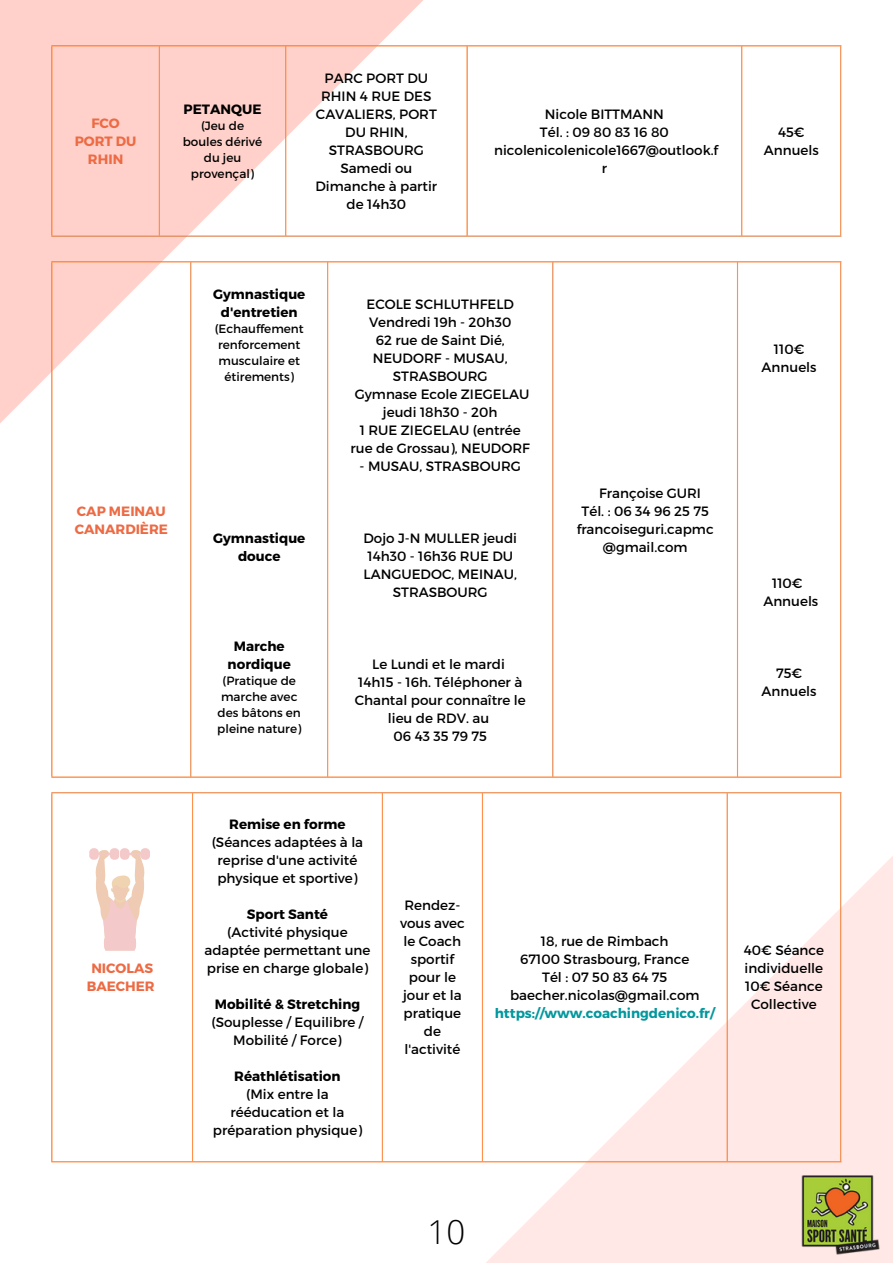
<style>
.page{position:relative;width:893px;height:1264px;background:#fff}
.page>*{position:absolute;margin:0;border:0;box-sizing:border-box;transform-origin:0 0}
.t1{font:300 33px "Open Sans";color:#000}
.t2{font:13.5px/18px "Montserrat";color:#000;text-align:center}
.t3{font:700 13.5px/18px "Montserrat";color:#000;text-align:center}
.t4{font:700 13.5px/18px "Montserrat";color:#ed6b44;text-align:center}
.t5{font:700 13.5px "Montserrat";color:#03989e}
.t6{font:12px/16px "Montserrat";color:#000;text-align:center}
</style>
<div class="page">
<svg style="left:0;top:0;width:456px;height:493px"></svg>
<svg style="left:430px;top:777px;width:462px;height:485px"></svg>
<hr style="left:51px;top:47px;width:2px;height:188px;background:#ff914d">
<hr style="left:159px;top:47px;width:1px;height:188px;background:#ff914d">
<hr style="left:285px;top:47px;width:1px;height:188px;background:#ff914d">
<hr style="left:466px;top:47px;width:1px;height:188px;background:#ff914d">
<hr style="left:741px;top:47px;width:1px;height:188px;background:#ff914d">
<hr style="left:840px;top:47px;width:1px;height:188px;background:#ff914d">
<hr style="left:51px;top:45px;width:790px;height:2px;background:#ff914d">
<hr style="left:51px;top:235px;width:790px;height:1px;background:#ff914d">
<hr style="left:51px;top:262px;width:2px;height:514px;background:#ff914d">
<hr style="left:190px;top:262px;width:1px;height:514px;background:#ff914d">
<hr style="left:327px;top:262px;width:1px;height:514px;background:#ff914d">
<hr style="left:552px;top:262px;width:1px;height:514px;background:#ff914d">
<hr style="left:736px;top:262px;width:2px;height:514px;background:#ff914d">
<hr style="left:840px;top:262px;width:1px;height:514px;background:#ff914d">
<hr style="left:51px;top:261px;width:790px;height:1px;background:#ff914d">
<hr style="left:51px;top:776px;width:790px;height:1px;background:#ff914d">
<img style="left:800px;top:1173px;width:80px;height:82px">
<hr style="left:51px;top:793px;width:2px;height:368px;background:#ff914d">
<hr style="left:192px;top:793px;width:1px;height:368px;background:#ff914d">
<hr style="left:382px;top:793px;width:1px;height:368px;background:#ff914d">
<hr style="left:482px;top:793px;width:1px;height:368px;background:#ff914d">
<hr style="left:726px;top:793px;width:1px;height:368px;background:#ff914d">
<hr style="left:840px;top:793px;width:1px;height:368px;background:#ff914d">
<hr style="left:51px;top:792px;width:790px;height:1px;background:#ff914d">
<hr style="left:51px;top:1161px;width:790px;height:1px;background:#ff914d">
<svg style="left:89px;top:848px;width:61px;height:102px"></svg>
<p class="t4" style="left:75px;top:113px;width:63px">FCO<br>PORT DU<br>RHIN</p>
<p class="t3" style="left:184px;top:99px;width:79px">PETANQUE</p>
<p class="t6" style="left:183px;top:117px;width:81px">(Jeu de boules dérivé du jeu provençal)</p>
<p class="t2" style="left:315px;top:68px;width:123px">PARC PORT DU<br>RHIN 4 RUE DES<br>CAVALIERS, PORT<br>DU RHIN,<br>STRASBOURG<br>Samedi ou<br>Dimanche à partir de 14h30</p>
<p class="t2" style="left:494px;top:104px;width:225px">Nicole BITTMANN<br>Tél. : 09 80 83 16 80 nicolenicolenicole1667@outlook.f r</p>
<p class="t2" style="left:763px;top:122px;width:56px">45€<br>Annuels</p>
<p class="t4" style="left:75px;top:501px;width:95px;text-align:left">CAP MEINAU<br>CANARDIÈRE</p>
<p class="t4" style="left:87px;top:958px;width:69px">NICOLAS<br>BAECHER</p>
<p class="t3" style="left:213px;top:284px;width:94px">Gymnastique d'entretien</p>
<p class="t6" style="left:215px;top:320px;width:90px">(Echauffement renforcement musculaire et étirements)</p>
<p class="t3" style="left:213px;top:528px;width:94px">Gymnastique douce</p>
<p class="t3" style="left:228px;top:636px;width:65px">Marche nordique</p>
<p class="t6" style="left:217px;top:672px;width:85px">(Pratique de marche avec des bâtons en pleine nature)</p>
<p class="t2" style="left:350px;top:294px;width:181px">ECOLE SCHLUTHFELD<br>Vendredi 19h - 20h30<br>62 rue de Saint Dié,<br>NEUDORF - MUSAU,<br>STRASBOURG<br>Gymnase Ecole ZIEGELAU jeudi 18h30 - 20h<br>1 RUE ZIEGELAU (entrée rue de Grossau), NEUDORF</p>
<p class="t2" style="left:359px;top:456px;width:163px">- MUSAU, STRASBOURG</p>
<p class="t2" style="left:363px;top:528px;width:155px">Dojo J-N MULLER jeudi<br>14h30 - 16h36 RUE DU<br>LANGUEDOC, MEINAU,<br>STRASBOURG</p>
<p class="t2" style="left:354px;top:654px;width:173px">Le Lundi et le mardi<br>14h15 - 16h. Téléphoner à<br>Chantal pour connaître le lieu de RDV. au<br>06 43 35 79 75</p>
<p class="t2" style="left:599px;top:483px;width:103px">Françoise GURI</p>
<p class="t2" style="left:581px;top:501px;width:129px">Tél. : 06 34 96 25 75</p>
<p class="t2" style="left:576px;top:519px;width:138px">francoiseguri.capmc</p>
<p class="t2" style="left:603px;top:537px;width:86px">@gmail.com</p>
<p class="t2" style="left:761px;top:339px;width:56px">110€<br>Annuels</p>
<p class="t2" style="left:763px;top:573px;width:56px">110€<br>Annuels</p>
<p class="t2" style="left:761px;top:663px;width:56px">75€<br>Annuels</p>
<p class="t3" style="left:229px;top:814px;width:118px">Remise en forme</p>
<p class="t2" style="left:212px;top:832px;width:153px">(Séances adaptées à la reprise d'une activité physique et sportive)</p>
<p class="t3" style="left:247px;top:904px;width:83px">Sport Santé</p>
<p class="t2" style="left:204px;top:922px;width:167px">(Activité physique adaptée permettant une prise en charge globale)</p>
<p class="t3" style="left:215px;top:994px;width:147px">Mobilité &amp; Stretching</p>
<p class="t2" style="left:211px;top:1012px;width:153px">(Souplesse / Equilibre /<br>Mobilité / Force)</p>
<p class="t3" style="left:234px;top:1066px;width:108px">Réathlétisation</p>
<p class="t2" style="left:213px;top:1084px;width:151px">(Mix entre la rééducation et la préparation physique)</p>
<p class="t2" style="left:400px;top:895px;width:66px">Rendez&shy;vous avec le Coach sportif pour le jour et la pratique de l'activité</p>
<p class="t2" style="left:510px;top:931px;width:191px">18, rue de Rimbach<br>67100 Strasbourg, France<br>Tél : 07 50 83 64 75 baecher.nicolas@gmail.com</p>
<p class="t5" style="left:495px;top:1004px;width:221px">https://www.coachingdenico.fr/</p>
<p class="t2" style="left:743px;top:940px;width:82px">40€ Séance individuelle<br>10€ Séance<br>Collective</p>
<h1 class="t1" style="left:427px;top:1208px;width:39px">10</h1>
</div>
